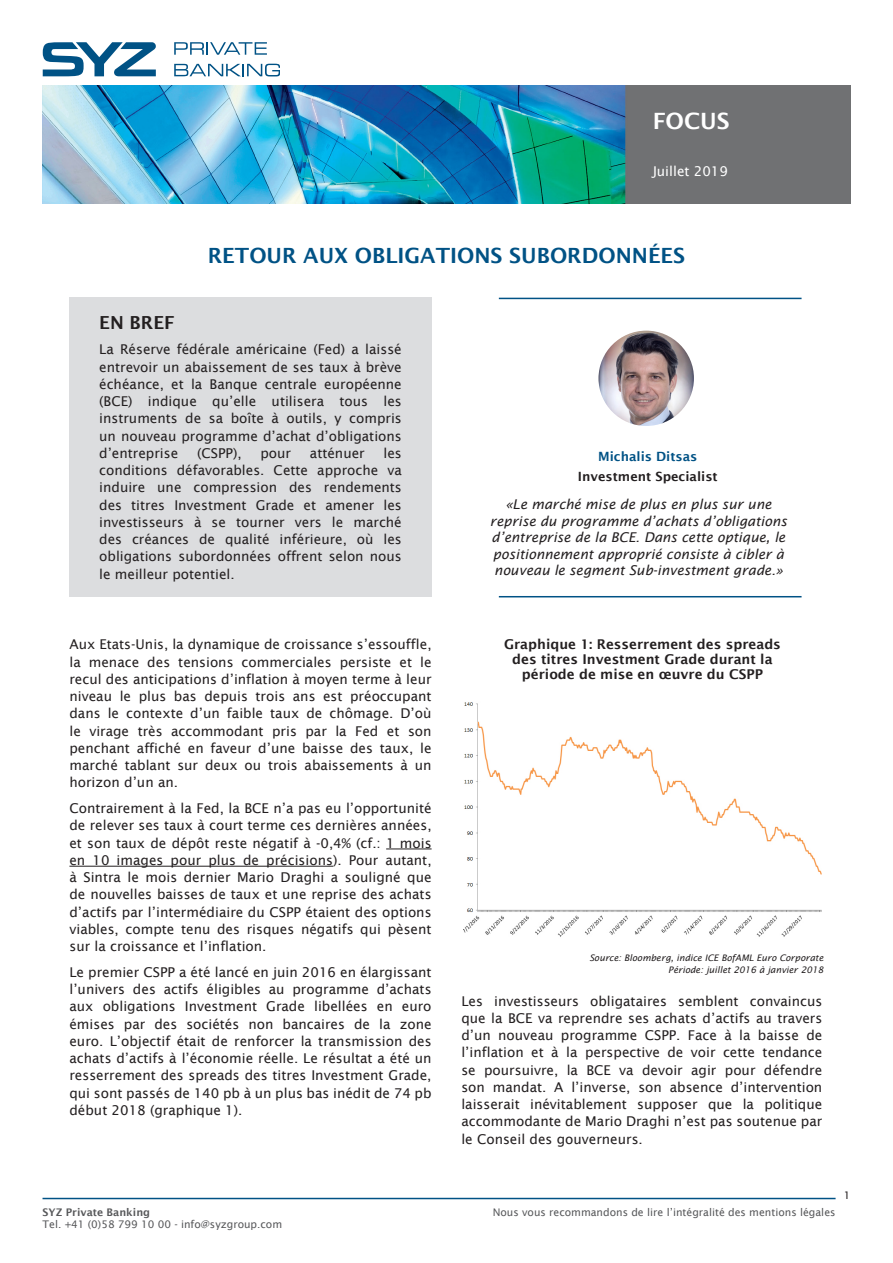
<style>
.page{position:relative;width:893px;height:1263px;background:#fff}
.page>*{position:absolute;margin:0;border:0;box-sizing:border-box;transform-origin:0 0}
.t1{font:600 22.5px "Lucida Sans";color:#fff}
.TItre_PRINCIPAL{font:600 21px "Lucida Sans";color:#005285}
.Texte_courant{font:600 18px "Lucida Sans";color:#231f20}
.Texte_courant-2{font:13.5px/17.2px "Lucida Sans";color:#231f20;text-align:justify}
.Texte_courant-3{font:italic 13.5px/16.5px "Lucida Sans";color:#231f20;text-align:center}
.Texte_courant-4{font:600 13.5px/15px "Lucida Sans";color:#231f20;text-align:center}
.t2{font:13.5px "Lucida Sans";color:#fff}
.t3{font:600 12.75px "Lucida Sans";color:#231f20}
.t4{font:600 12.75px "Lucida Sans";color:#005285}
.t5{font:10.5px "Lucida Sans";color:#57585a}
.t6{font:600 10.5px "Lucida Sans";color:#57585a}
.t7{font:10.5px "Lucida Sans";color:#231f20}
.Source_data{font:italic 9px "Lucida Sans";color:#231f20}
</style>
<div class="page">
<img style="left:43px;top:86px;width:807px;height:117px">
<hr style="left:43px;top:1198px;width:793px;height:1px;background:#005285">
<svg style="left:174px;top:42px;width:93px;height:13px"></svg>
<svg style="left:174px;top:64px;width:105px;height:12px"></svg>
<svg style="left:43px;top:42px;width:113px;height:34px"></svg>
<hr style="left:499px;top:298px;width:302px;height:1px;background:#005285">
<img style="left:598px;top:331px;width:96px;height:95px;border-radius:48px">
<div style="left:69px;top:298px;width:363px;height:299px;background:#dcdddf"></div>
<hr style="left:386px;top:849px;width:46px;height:1px;background:#231f20">
<hr style="left:69px;top:866px;width:264px;height:1px;background:#231f20">
<hr style="left:499px;top:596px;width:302px;height:1px;background:#005285">
<img style="left:463px;top:702px;width:358px;height:235px">
<h1 class="t1" style="left:653px;top:108px;width:78px">FOCUS</h1>
<p class="t2" style="left:653px;top:163px;width:77px">Juillet 2019</p>
<p class="TItre_PRINCIPAL" style="left:208px;top:243px;width:479px">RETOUR AUX OBLIGATIONS SUBORDONNÉES</p>
<p class="Texte_courant" style="left:99px;top:312px;width:77px">EN BREF</p>
<p class="Texte_courant-2" style="left:99px;top:341px;width:304px">La Réserve fédérale américaine (Fed) a laissé entrevoir un abaissement de ses taux à brève échéance, et la Banque centrale européenne (BCE) indique qu’elle utilisera tous les instruments de sa boîte à outils, y compris un nouveau programme d’achat d’obligations d’entreprise</p>
<p class="Texte_courant-2" style="left:99px;top:444px;width:304px;text-indent:284px">les conditions défavorables. Cette approche va induire une compression des rendements des titres Investment Grade et amener les investisseurs à se tourner vers le marché des créances de qualité inférieure, où les obligations subordonnées offrent selon nous le meilleur potentiel.</p>
<p class="Texte_courant-2" style="left:197px;top:444px;width:46px">(CSPP),</p>
<p class="Texte_courant-2" style="left:260px;top:444px;width:32px">pour</p>
<p class="Texte_courant-2" style="left:310px;top:444px;width:56px">atténuer</p>
<p class="t4" style="left:598px;top:449px;width:101px">Michalis Ditsas</p>
<p class="t3" style="left:578px;top:469px;width:141px">Investment Specialist</p>
<p class="Texte_courant-3" style="left:490px;top:496px;width:299px">«Le marché mise de plus en plus sur une reprise du programme d’achats d’obligations d’entreprise de la BCE. Dans cette optique, le positionnement approprié consiste à cibler à nouveau le segment Sub-investment grade.»</p>
<p class="Texte_courant-2" style="left:69px;top:636px;width:364px">Aux Etats-Unis, la dynamique de croissance s’essouffle, la menace des tensions commerciales persiste et le recul des anticipations d’inflation à moyen terme à leur niveau le plus bas depuis trois ans est préoccupant dans le contexte d’un faible taux de chômage. D’où le virage très accommodant pris par la Fed et son penchant affiché en faveur d’une baisse des taux, le marché tablant sur deux ou trois abaissements à un horizon d’un an.</p>
<p class="Texte_courant-2" style="left:69px;top:800px;width:364px">Contrairement à la Fed, la BCE n’a pas eu l’opportunité de relever ses taux à court terme ces dernières années, et son taux de dépôt reste négatif à -0,4% (cf.: 1 mois en 10 images pour plus de précisions). Pour autant, à Sintra le mois dernier Mario Draghi a souligné que de nouvelles baisses de taux et une reprise des achats d’actifs par l’intermédiaire du CSPP étaient des options viables, compte tenu des risques négatifs qui pèsent sur la croissance et l’inflation.</p>
<p class="Texte_courant-2" style="left:69px;top:963px;width:364px">Le premier CSPP a été lancé en juin 2016 en élargissant l’univers des actifs éligibles au programme d’achats aux obligations Investment Grade libellées en euro émises par des sociétés non bancaires de la zone euro. L’objectif était de renforcer la transmission des achats d’actifs à l’économie réelle. Le résultat a été un resserrement des spreads des titres Investment Grade, qui sont passés de 140 pb à un plus bas inédit de 74 pb début 2018 (graphique 1).</p>
<p class="Texte_courant-4" style="left:504px;top:637px;width:278px">Graphique 1: Resserrement des spreads des titres Investment Grade durant la période de mise en œuvre du CSPP</p>
<p class="Source_data" style="left:589px;top:953px;width:236px">Source: Bloomberg, indice ICE BofAML Euro Corporate</p>
<p class="Source_data" style="left:668px;top:965px;width:157px">Période: juillet 2016 à janvier 2018</p>
<p class="Texte_courant-2" style="left:461px;top:992px;width:362px">Les investisseurs obligataires semblent convaincus que la BCE va reprendre ses achats d’actifs au travers d’un nouveau programme CSPP. Face à la baisse de l’inflation et à la perspective de voir cette tendance se poursuivre, la BCE va devoir agir pour défendre son mandat. A l’inverse, son absence d’intervention laisserait inévitablement supposer que la politique accommodante de Mario Draghi n’est pas soutenue par le Conseil des gouverneurs.</p>
<p class="t6" style="left:43px;top:1207px;width:109px">SYZ Private Banking</p>
<p class="t5" style="left:493px;top:1206px;width:344px">Nous vous recommandons de lire l’intégralité des mentions légales</p>
<p class="t5" style="left:43px;top:1219px;width:241px">Tel. +41 (0)58 799 10 00 - info@syzgroup.com</p>
<p class="t7" style="left:844px;top:1189px;width:8px">1</p>
</div>
